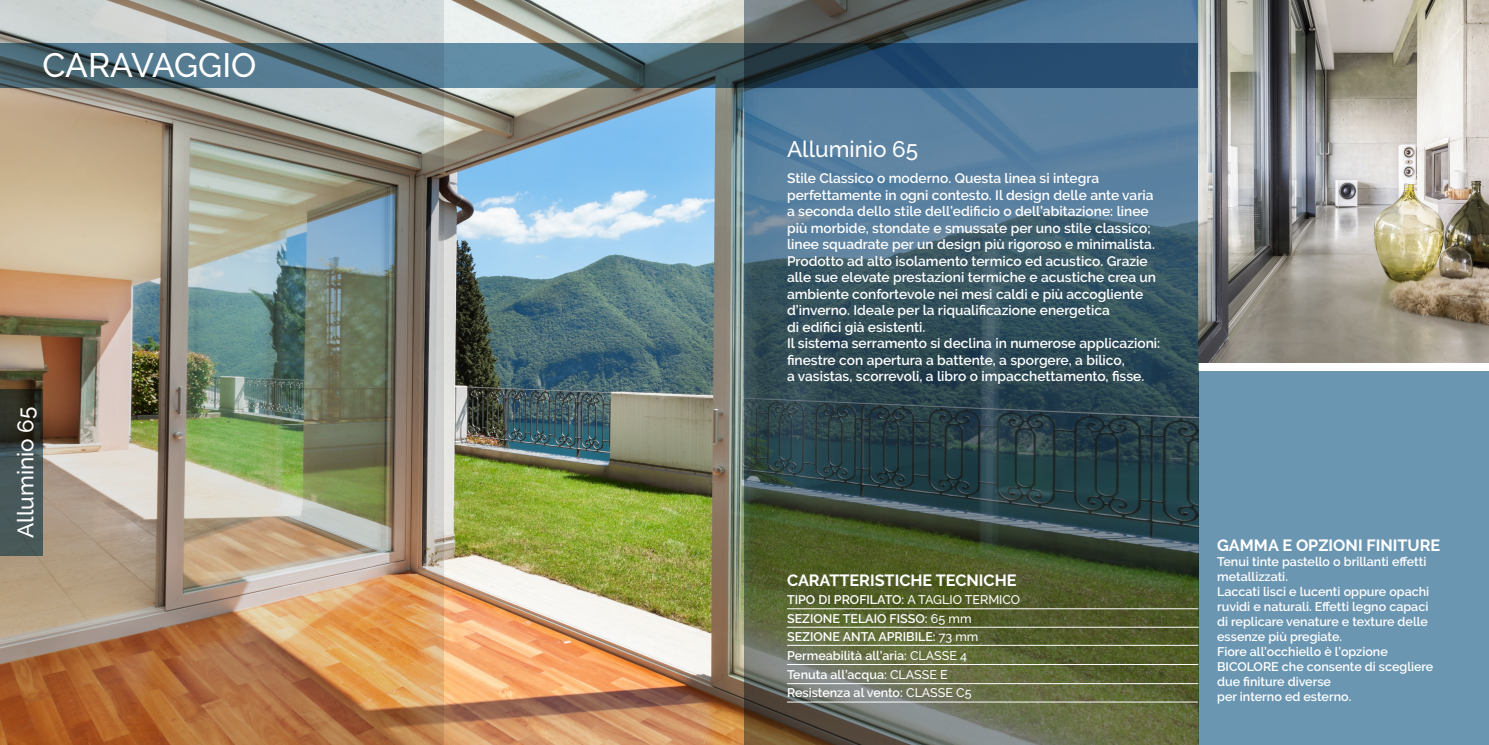
<style>
.page{position:relative;width:1489px;height:745px;background:#fff}
.page>*{position:absolute;margin:0;border:0;box-sizing:border-box;transform-origin:0 0}
.t1{font:500 33.75px "Raleway";color:#fff}
.t2{font:500 22.5px "Raleway";color:#fff}
.t3{font:700 16.25px "Raleway";color:#fff}
.t4{font:600 13.75px/16.5px "Raleway";color:#fff}
.t5{font:600 12.5px/15px "Raleway";color:#fff}
.s1{font-weight:500}
</style>
<div class="page">
<img style="left:444px;top:0;width:300px;height:744px">
<svg style="left:744px;top:0;width:454px;height:744px;background:#485f5f"></svg>
<img style="left:0;top:0;width:444px;height:744px">
<svg style="left:0;top:43px;width:1198px;height:44px;background:#3d5e73"></svg>
<div style="left:1198px;top:370px;width:290px;height:374px;background:#6b96b2"></div>
<svg style="left:0;top:389px;width:43px;height:166px;background:#3c4745"></svg>
<hr style="left:787px;top:608px;width:411px;height:1px;background:#fff">
<hr style="left:787px;top:626px;width:411px;height:1px;background:#fff">
<hr style="left:787px;top:644px;width:411px;height:1px;background:#fff">
<hr style="left:787px;top:663px;width:411px;height:1px;background:#fff">
<hr style="left:787px;top:682px;width:411px;height:1px;background:#fff">
<hr style="left:787px;top:701px;width:410px;height:1px;background:#fff">
<img style="left:1198px;top:0;width:290px;height:362px">
<h1 class="t1" style="left:43px;top:46px;width:215px">CARAVAGGIO</h1>
<h2 class="t2" style="left:13px;top:537px;width:133px;rotate:-90deg">Alluminio 65</h2>
<h2 class="t2" style="left:787px;top:135px;width:133px">Alluminio 65</h2>
<p class="t4" style="left:787px;top:170px;width:375px">Stile Classico o moderno. Questa linea si integra perfettamente in ogni contesto. Il design delle ante varia a seconda dello stile dell’edificio o dell’abitazione: linee più morbide, stondate e smussate per uno stile classico; linee squadrate per un design più rigoroso e minimalista.<br>Prodotto ad alto isolamento termico ed acustico. Grazie alle sue elevate prestazioni termiche e acustiche crea un ambiente confortevole nei mesi caldi e più accogliente d’inverno. Ideale per la riqualificazione energetica<br>di edifici già esistenti.<br>Il sistema serramento si declina in numerose applicazioni: finestre con apertura a battente, a sporgere, a bilico,<br>a vasistas, scorrevoli, a libro o impacchettamento, fisse.</p>
<p class="t3" style="left:787px;top:570px;width:231px">CARATTERISTICHE TECNICHE</p>
<p class="t5" style="left:787px;top:590px;width:235px;line-height:18.5px">TIPO DI PROFILATO: <span class="s1">A TAGLIO TERMICO<br></span>SEZIONE TELAIO FISSO: <span class="s1">65 mm<br></span>SEZIONE ANTA APRIBILE: <span class="s1">73 mm<br></span>Permeabilità all’aria: <span class="s1">CLASSE 4<br></span>Tenuta all’acqua: <span class="s1">CLASSE E<br></span>Resistenza al vento: <span class="s1">CLASSE C5</span></p>
<p class="t3" style="left:1217px;top:535px;width:225px">GAMMA E OPZIONI FINITURE</p>
<p class="t5" style="left:1217px;top:553px;width:218px">Tenui tinte pastello o brillanti effetti metallizzati.<br>Laccati lisci e lucenti oppure opachi ruvidi e naturali. Effetti legno capaci di replicare venature e texture delle essenze più pregiate.<br>Fiore all’occhiello è l’opzione<br>BICOLORE che consente di scegliere due finiture diverse<br>per interno ed esterno.</p>
</div>
